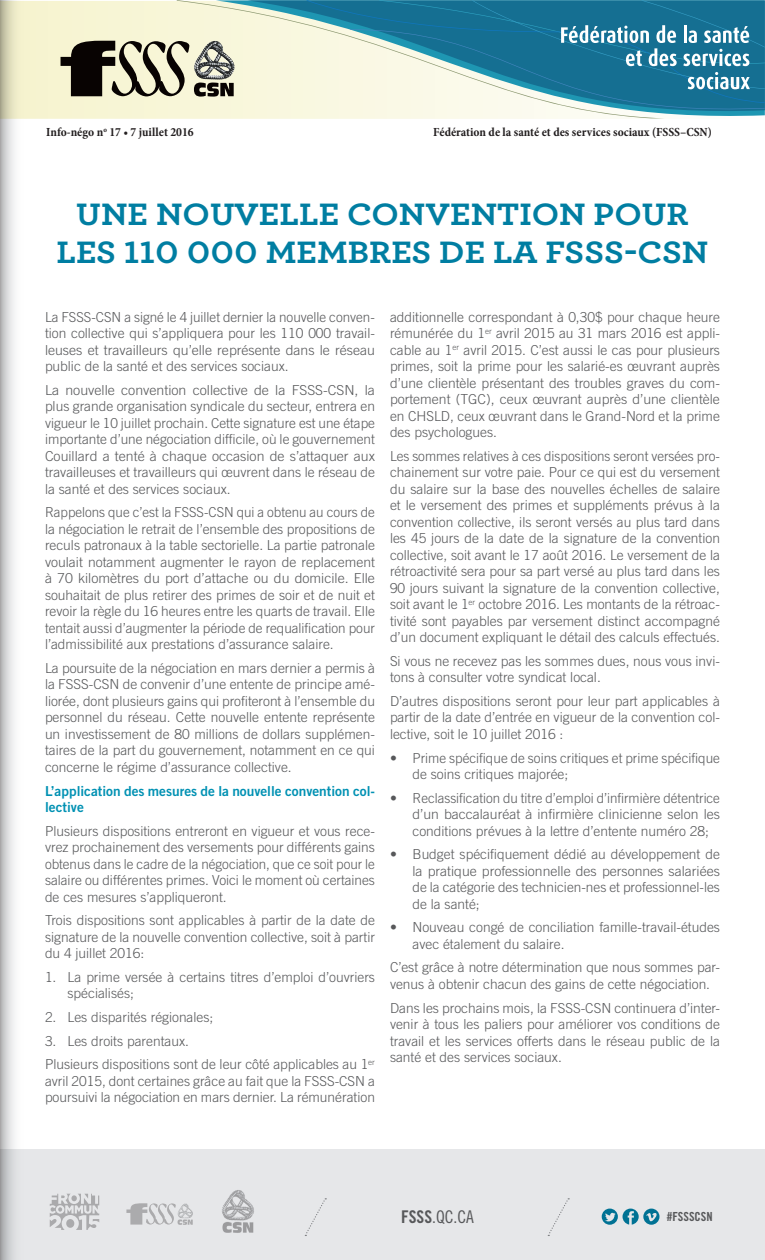
<style>
.page{position:relative;width:765px;height:1260px;background:#fff}
.page>*{position:absolute;margin:0;border:0;box-sizing:border-box;transform-origin:0 0}
.t1{font:700 32.5px/37.5px "Archer";color:#007ea2;text-align:center;scale:1.1 1}
.t2{font:17.5px "Trade Gothic LT Std Cn 18";color:#57585a}
.t3{font:300 13.75px/16.5px "Trade Gothic LT Std";color:#57585a;text-align:justify}
.t4{font:13.75px/16.5px "Trade Gothic LT Std Bd 2";color:#0091b3}
.t5{font:700 condensed 12.5px "Minion Pro";color:#231f20}
.t6{font:12.5px "Trade Gothic LT Std Bd Cn 20";color:#57585a}
.s1{font-family:"Trade Gothic LT Std Bd Cn 20"}
</style>
<div class="page">
<div style="left:0;top:1150px;width:765px;height:110px;background:#e6e7e9"></div>
<svg style="left:304px;top:1198px;width:22px;height:38px"></svg>
<svg style="left:547px;top:1198px;width:22px;height:38px"></svg>
<img style="left:222px;top:1190px;width:32px;height:43px">
<svg style="left:50px;top:1194px;width:49px;height:36px"></svg>
<svg style="left:126px;top:1203px;width:67px;height:22px"></svg>
<svg style="left:602px;top:1209px;width:58px;height:16px"></svg>
<div style="left:0;top:1px;width:765px;height:118px;background:#f7f5d3"></div>
<svg style="left:177px;top:0;width:488px;height:118px;fill:#f9f7de"></svg>
<img style="left:234px;top:41px;width:1px;height:39px">
<svg style="left:61px;top:41px;width:173px;height:56px"></svg>
<svg style="left:350px;top:0;width:415px;height:114px"></svg>
<svg style="left:0;top:0;width:26px;height:1260px"></svg>
<p class="t5" style="left:46px;top:123px;width:149px">Info-négo n<sup>o</sup> 17 • 7 juillet 2016</p>
<p class="t5" style="left:433px;top:123px;width:280px">Fédération de la santé et des services sociaux (FSSS–CSN)</p>
<p class="t1" style="left:57px;top:193px;width:594px">UNE NOUVELLE CONVENTION POUR<br>LES 110 000 MEMBRES DE LA FSSS-CSN</p>
<p class="t3" style="left:45px;top:308px;width:332px">La FSSS-CSN a signé le 4 juillet dernier la nouvelle conven&shy;tion collective qui s’appliquera pour les 110 000 travail&shy;leuses et travailleurs qu’elle représente dans le réseau public de la santé et des services sociaux.</p>
<p class="t3" style="left:45px;top:382px;width:332px">La nouvelle convention collective de la FSSS-CSN, la plus grande organisation syndicale du secteur, entrera en vigueur le 10 juillet prochain. Cette signature est une étape importante d’une négociation difficile, où le gouvernement Couillard a tenté à chaque occasion de s’attaquer aux travailleuses et travailleurs qui œuvrent dans le réseau de la santé et des services sociaux.</p>
<p class="t3" style="left:45px;top:504px;width:332px">Rappelons que c’est la FSSS-CSN qui a obtenu au cours de la négociation le retrait de l’ensemble des propositions de reculs patronaux à la table sectorielle. La partie patronale voulait notamment augmenter le rayon de replacement à 70 kilomètres du port d’attache ou du domicile. Elle souhaitait de plus retirer des primes de soir et de nuit et revoir la règle du 16 heures entre les quarts de travail. Elle tentait aussi d’augmenter la période de requalification pour l’admissibilité aux prestations d’assurance salaire.</p>
<p class="t3" style="left:45px;top:660px;width:332px">La poursuite de la négociation en mars dernier a permis à la FSSS-CSN de convenir d’une entente de principe amé&shy;liorée, dont plusieurs gains qui profiteront à l’ensemble du personnel du réseau. Cette nouvelle entente représente un investissement de 80 millions de dollars supplémen&shy;taires de la part du gouvernement, notamment en ce qui concerne le régime d’assurance collective.</p>
<p class="t4" style="left:45px;top:782px;width:332px">L’application des mesures de la nouvelle convention col&shy;lective</p>
<p class="t3" style="left:45px;top:822px;width:332px">Plusieurs dispositions entreront en vigueur et vous rece&shy;vrez prochainement des versements pour différents gains obtenus dans le cadre de la négociation, que ce soit pour le salaire ou différentes primes. Voici le moment où certaines de ces mesures s’appliqueront.</p>
<p class="t3" style="left:45px;top:912px;width:332px">Trois dispositions sont applicables à partir de la date de signature de la nouvelle convention collective, soit à partir du 4 juillet 2016:</p>
<p class="t3" style="left:68px;top:969px;width:309px;text-indent:-22px">1. La prime versée à certains titres d’emploi d’ouvriers spécialisés;</p>
<p class="t3" style="left:45px;top:1009px;width:170px">2. Les disparités régionales;</p>
<p class="t3" style="left:45px;top:1032px;width:145px">3. Les droits parentaux.</p>
<p class="t3" style="left:45px;top:1056px;width:332px">Plusieurs dispositions sont de leur côté applicables au 1<sup>er </sup>avril 2015, dont certaines grâce au fait que la FSSS-CSN a poursuivi la négociation en mars dernier. La rémunération</p>
<p class="t3" style="left:390px;top:308px;width:332px">additionnelle correspondant à 0,30$ pour chaque heure rémunérée du 1<sup>er</sup> avril 2015 au 31 mars 2016 est appli&shy;cable au 1<sup>er</sup> avril 2015. C’est aussi le cas pour plusieurs primes, soit la prime pour les salarié-es œuvrant auprès d’une clientèle présentant des troubles graves du com&shy;portement (TGC), ceux œuvrant auprès d’une clientèle en CHSLD, ceux œuvrant dans le Grand-Nord et la prime des psychologues.</p>
<p class="t3" style="left:390px;top:448px;width:332px">Les sommes relatives à ces dispositions seront versées pro&shy;chainement sur votre paie. Pour ce qui est du versement du salaire sur la base des nouvelles échelles de salaire et le versement des primes et suppléments prévus à la convention collective, ils seront versés au plus tard dans les 45 jours de la date de la signature de la convention collective, soit avant le 17 août 2016. Le versement de la rétroactivité sera pour sa part versé au plus tard dans les 90 jours suivant la signature de la convention collective, soit avant le 1<sup>er</sup> octobre 2016. Les montants de la rétroac&shy;tivité sont payables par versement distinct accompagné d’un document expliquant le détail des calculs effectués.</p>
<p class="t3" style="left:390px;top:653px;width:331px">Si vous ne recevez pas les sommes dues, nous vous invi&shy;tons à consulter votre syndicat local.</p>
<p class="t3" style="left:390px;top:693px;width:332px">D’autres dispositions seront pour leur part applicables à partir de la date d’entrée en vigueur de la convention col&shy;lective, soit le 10 juillet 2016 :</p>
<p class="t3" style="left:412px;top:749px;width:309px;text-indent:-22px">• Prime spécifique de soins critiques et prime spécifique de soins critiques majorée;</p>
<p class="t3" style="left:412px;top:789px;width:309px;text-indent:-22px">• Reclassification du titre d’emploi d’infirmière détentrice d’un baccalauréat à infirmière clinicienne selon les conditions prévues à la lettre d’entente numéro 28;</p>
<p class="t3" style="left:412px;top:846px;width:309px;text-indent:-22px">• Budget spécifiquement dédié au développement de la pratique professionnelle des personnes salariées de la catégorie des technicien-nes et professionnel-les de la santé;</p>
<p class="t3" style="left:412px;top:919px;width:309px;text-indent:-22px">• Nouveau congé de conciliation famille-travail-études avec étalement du salaire.</p>
<p class="t3" style="left:390px;top:959px;width:332px">C’est grâce à notre détermination que nous sommes par&shy;venus à obtenir chacun des gains de cette négociation.</p>
<p class="t3" style="left:390px;top:999px;width:332px">Dans les prochains mois, la FSSS-CSN continuera d’inter&shy;venir à tous les paliers pour améliorer vos conditions de travail et les services offerts dans le réseau public de la santé et des services sociaux.</p>
<p class="t2" style="left:401px;top:1206px;width:74px"><span class="s1">FSSS</span>.QC.CA</p>
<p class="t6" style="left:667px;top:1209px;width:47px">#FSSSCSN</p>
</div>
